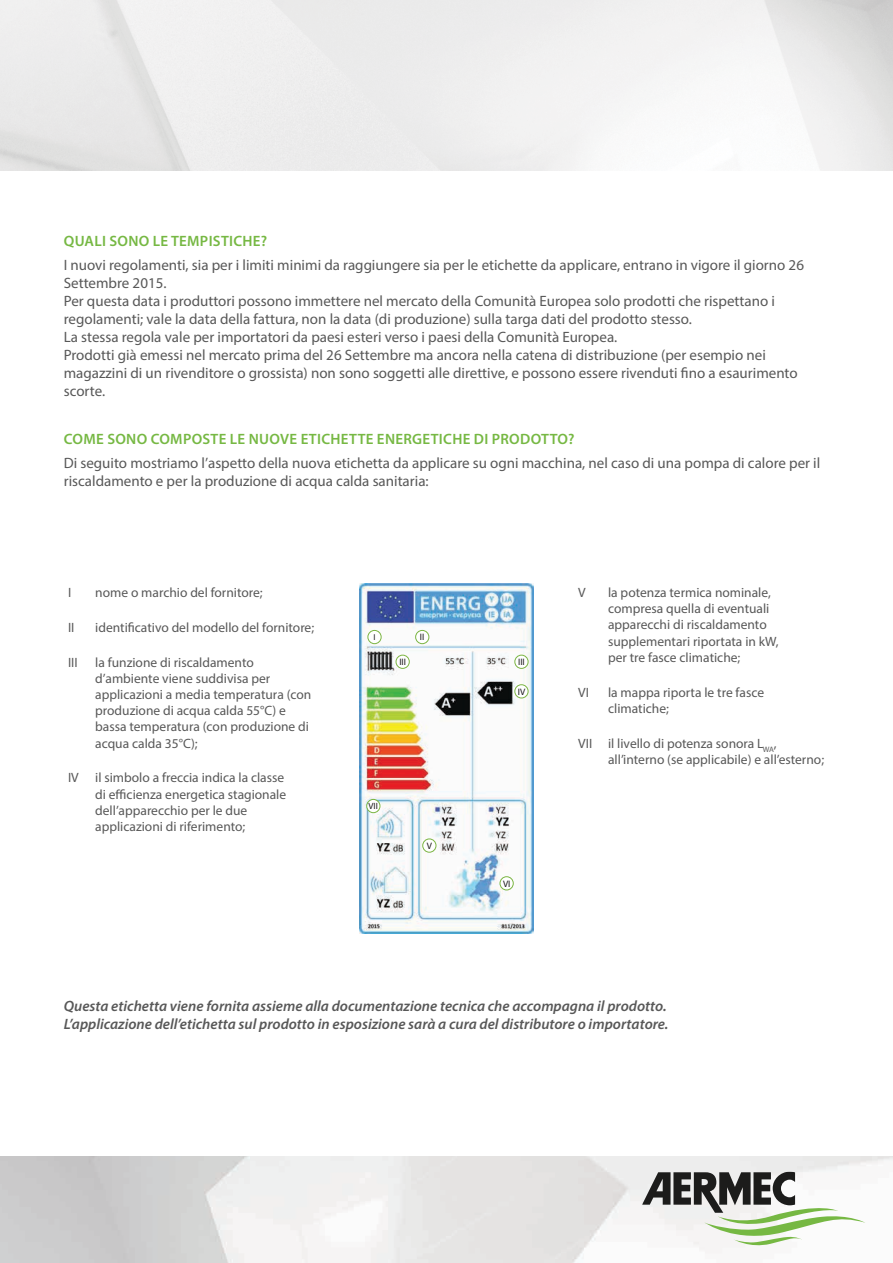
<style>
.page{position:relative;width:893px;height:1263px;background:#fff}
.page>*{position:absolute;margin:0;border:0;box-sizing:border-box;transform-origin:0 0}
.t1{font:15px/18px "Myriad Pro";color:#585858}
.t2{font:italic 600 15px/18px "Myriad Pro";color:#585858}
.t3{font:600 15px "Myriad Pro";letter-spacing:.02em;color:#76b843}
.t4{font:13.5px/16.2px "Myriad Pro";color:#585858}
.t5{font:9.3px "Myriad Pro";color:#1a171b}
.t6{font:9px "Myriad Pro";color:#1a171b}
.t7{font:8.55px "Myriad Pro";color:#1a171b}
</style>
<div class="page">
<svg style="left:642px;top:1171px;width:232px;height:78px"></svg>
<img style="left:359px;top:583px;width:175px;height:350px">
<div style="left:368px;top:630px;width:13px;height:14px;background:#fff;border-radius:50%"></div>
<div style="left:367px;top:630px;width:15px;height:14px;border:1px solid #7bb542;border-radius:50%"></div>
<div style="left:416px;top:630px;width:13px;height:14px;background:#fff;border-radius:50%"></div>
<div style="left:415px;top:630px;width:14px;height:14px;border:1px solid #7bb542;border-radius:50%"></div>
<div style="left:396px;top:655px;width:13px;height:13px;background:#fff;border-radius:50%"></div>
<div style="left:396px;top:655px;width:14px;height:14px;border:1px solid #7bb542;border-radius:50%"></div>
<div style="left:515px;top:655px;width:13px;height:13px;background:#fff;border-radius:50%"></div>
<div style="left:514px;top:655px;width:14px;height:14px;border:1px solid #7bb542;border-radius:50%"></div>
<div style="left:515px;top:685px;width:13px;height:13px;background:#fff;border-radius:50%"></div>
<div style="left:514px;top:684px;width:14px;height:14px;border:1px solid #7bb542;border-radius:50%"></div>
<div style="left:423px;top:839px;width:13px;height:13px;background:#fff;border-radius:50%"></div>
<div style="left:422px;top:838px;width:14px;height:14px;border:1px solid #7bb542;border-radius:50%"></div>
<div style="left:500px;top:877px;width:13px;height:13px;background:#fff;border-radius:50%"></div>
<div style="left:500px;top:876px;width:14px;height:14px;border:1px solid #7bb542;border-radius:50%"></div>
<div style="left:367px;top:799px;width:13px;height:14px;background:#fff;border-radius:50%"></div>
<div style="left:366px;top:799px;width:14px;height:14px;border:1px solid #7bb542;border-radius:50%"></div>
<p class="t3" style="left:64px;top:231px;width:205px">QUALI SONO LE TEMPISTICHE?</p>
<p class="t1" style="left:64px;top:255px;width:742px">I nuovi regolamenti, sia per i limiti minimi da raggiungere sia per le etichette da applicare, entrano in vigore il giorno 26<br>Settembre 2015.<br>Per questa data i produttori possono immettere nel mercato della Comunità Europea solo prodotti che rispettano i regolamenti; vale la data della fattura, non la data (di produzione) sulla targa dati del prodotto stesso.<br>La stessa regola vale per importatori da paesi esteri verso i paesi della Comunità Europea.<br>Prodotti già emessi nel mercato prima del 26 Settembre ma ancora nella catena di distribuzione (per esempio nei magazzini di un rivenditore o grossista) non sono soggetti alle direttive, e possono essere rivenduti fino a esaurimento scorte.</p>
<p class="t3" style="left:64px;top:429px;width:512px">COME SONO COMPOSTE LE NUOVE ETICHETTE ENERGETICHE DI PRODOTTO?</p>
<p class="t1" style="left:64px;top:453px;width:758px">Di seguito mostriamo l’aspetto della nuova etichetta da applicare su ogni macchina, nel caso di una pompa di calore per il riscaldamento e per la produzione di acqua calda sanitaria:</p>
<p class="t4" style="left:68px;top:584px;width:5px">I</p>
<p class="t4" style="left:95px;top:584px;width:169px">nome o marchio del fornitore;</p>
<p class="t4" style="left:68px;top:619px;width:8px">II</p>
<p class="t4" style="left:95px;top:619px;width:220px">identificativo del modello del fornitore;</p>
<p class="t4" style="left:68px;top:654px;width:11px">III</p>
<p class="t4" style="left:95px;top:654px;width:218px">la funzione di riscaldamento d’ambiente viene suddivisa per applicazioni a media temperatura (con produzione di acqua calda 55°C) e bassa temperatura (con produzione di acqua calda 35°C);</p>
<p class="t4" style="left:95px;top:770px;width:192px;text-indent:-27px">IV il simbolo a freccia indica la classe di efficienza energetica stagionale dell’apparecchio per le due applicazioni di riferimento;</p>
<p class="t7" style="left:373px;top:632px;width:4px">I</p>
<p class="t5" style="left:420px;top:631px;width:6px">II</p>
<p class="t5" style="left:399px;top:656px;width:8px">III</p>
<p class="t5" style="left:518px;top:656px;width:8px">III</p>
<p class="t5" style="left:518px;top:686px;width:9px">IV</p>
<p class="t6" style="left:369px;top:800px;width:11px">VII</p>
<p class="t5" style="left:427px;top:840px;width:7px">V</p>
<p class="t5" style="left:503px;top:878px;width:9px">VI</p>
<p class="t4" style="left:578px;top:584px;width:9px">V</p>
<p class="t4" style="left:608px;top:584px;width:172px">la potenza termica nominale, compresa quella di eventuali apparecchi di riscaldamento supplementari riportata in kW, per tre fasce climatiche;</p>
<p class="t4" style="left:578px;top:684px;width:12px">VI</p>
<p class="t4" style="left:608px;top:684px;width:158px">la mappa riporta le tre fasce climatiche;</p>
<p class="t4" style="left:608px;top:735px;width:218px;text-indent:-30px">VII il livello di potenza sonora L<sub>WA</sub>, all’interno (se applicabile) e all’esterno;</p>
<p class="t2" style="left:64px;top:996px;width:606px">Questa etichetta viene fornita assieme alla documentazione tecnica che accompagna il prodotto.<br>L’applicazione dell’etichetta sul prodotto in esposizione sarà a cura del distributore o importatore.</p>
</div>
